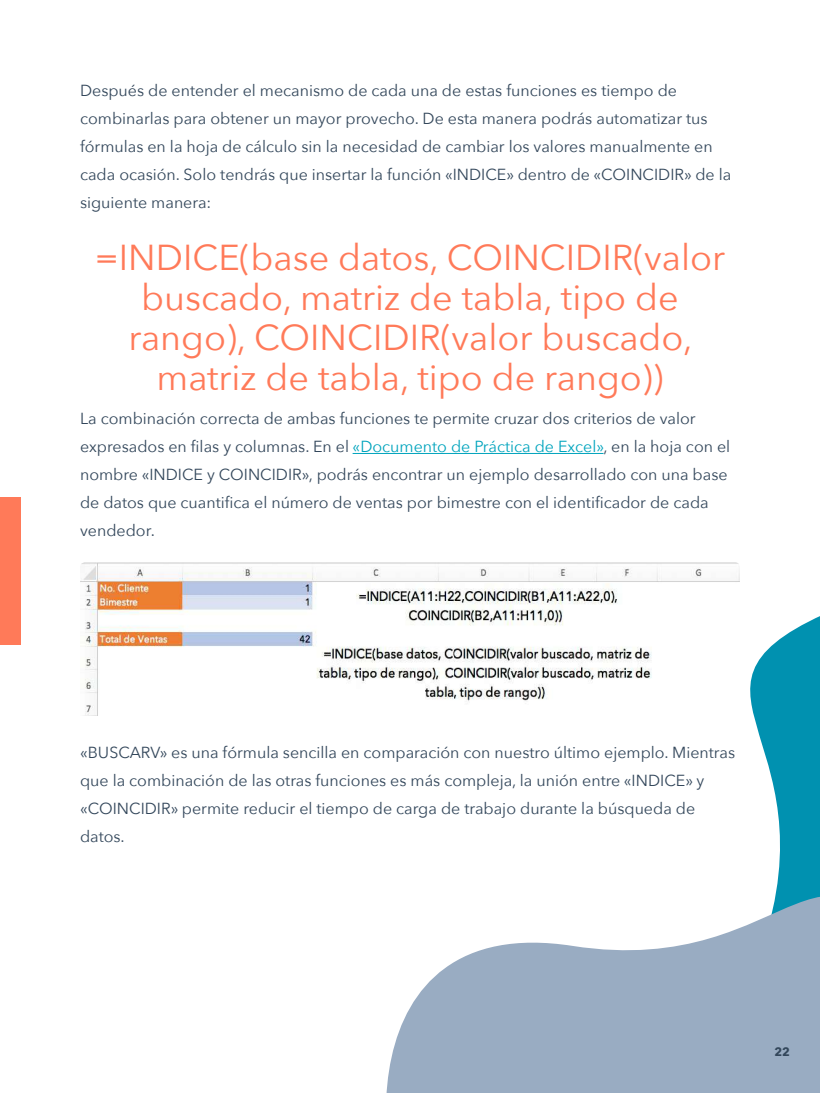
<style>
.page{position:relative;width:820px;height:1093px;background:#fff}
.page>*{position:absolute;margin:0;border:0;box-sizing:border-box;transform-origin:0 0}
.t1{font:36px/40px "Avenir Next";color:#ff7a59;text-align:center}
.t2{font:16px/28px "Avenir Next";color:#33475b}
.t3{font:700 12px "Avenir Next";color:#33475b}
.s1{color:#00a4bd}
</style>
<div class="page">
<svg style="left:739px;top:570px;width:80px;height:210px;fill:#0091b0"></svg>
<svg style="left:386px;top:780px;width:433px;height:313px;fill:#99acc2"></svg>
<hr style="left:352px;top:453px;width:251px;height:1px;background:#00a4bd">
<img style="left:80px;top:562px;width:659px;height:154px">
<div style="left:0;top:497px;width:20px;height:148px;background:#ff7a59"></div>
<p class="t2" style="left:80px;top:76px;width:652px">Después de entender el mecanismo de cada una de estas funciones es tiempo de combinarlas para obtener un mayor provecho. De esta manera podrás automatizar tus fórmulas en la hoja de cálculo sin la necesidad de cambiar los valores manualmente en cada ocasión. Solo tendrás que insertar la función «INDICE» dentro de «COINCIDIR» de la siguiente manera:</p>
<h1 class="t1" style="left:95px;top:236px;width:631px">=INDICE(base datos, COINCIDIR(valor buscado, matriz de tabla, tipo de rango), COINCIDIR(valor buscado, matriz de tabla, tipo de rango))</h1>
<p class="t2" style="left:80px;top:404px;width:651px">La combinación correcta de ambas funciones te permite cruzar dos criterios de valor expresados en filas y columnas. En el <span class="s1">«Documento de Práctica de Excel»</span>, en la hoja con el nombre «INDICE y COINCIDIR», podrás encontrar un ejemplo desarrollado con una base de datos que cuantifica el número de ventas por bimestre con el identificador de cada vendedor.</p>
<p class="t2" style="left:80px;top:737px;width:656px">«BUSCARV» es una fórmula sencilla en comparación con nuestro último ejemplo. Mientras que la combinación de las otras funciones es más compleja, la unión entre «INDICE» y «COINCIDIR» permite reducir el tiempo de carga de trabajo durante la búsqueda de datos.</p>
<p class="t3" style="left:774px;top:1042px;width:17px">22</p>
</div>
